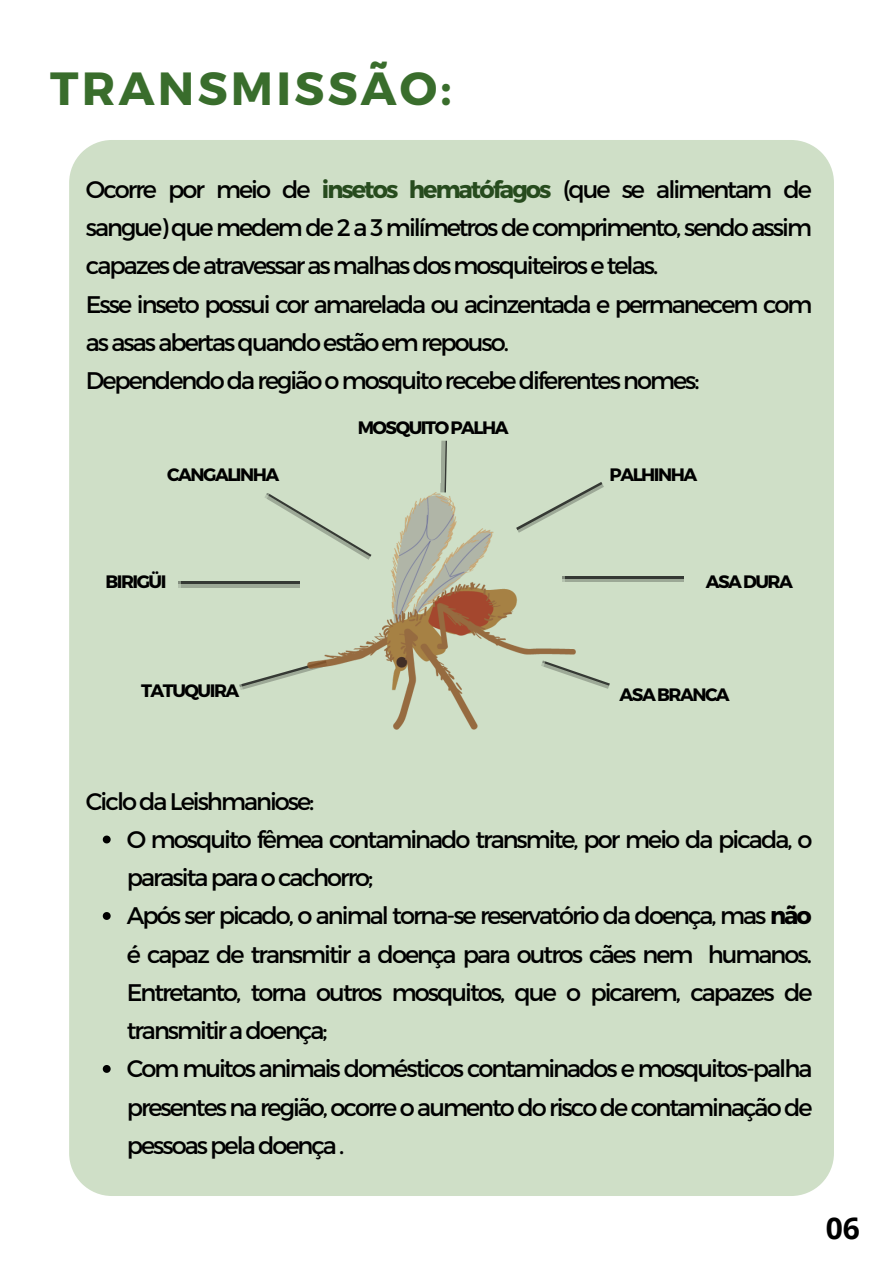
<style>
.page{position:relative;width:893px;height:1264px;background:#fff}
.page>*{position:absolute;margin:0;border:0;box-sizing:border-box;transform-origin:0 0}
.t1{font:700 46.5px "Montserrat";letter-spacing:.07em;color:#396d2c}
.t2{font:700 30px "Open Sans";color:#000}
.t3{font:24px/38.2px "Montserrat";letter-spacing:-.085em;color:#000}
.t4{font:700 18px "Montserrat";letter-spacing:-.085em;color:#000}
.s1{font-weight:700;color:#274b1e}
.s2{font-weight:700}
</style>
<div class="page">
<div style="left:69px;top:140px;width:764px;height:1055px;background:#cfdfc7"></div>
<svg style="left:103px;top:835px;width:8px;height:8px"></svg>
<svg style="left:103px;top:912px;width:8px;height:7px"></svg>
<svg style="left:103px;top:1064px;width:8px;height:8px"></svg>
<img style="left:440px;top:440px;width:7px;height:52px">
<img style="left:178px;top:581px;width:122px;height:6px">
<img style="left:239px;top:660px;width:69px;height:30px">
<img style="left:575px;top:576px;width:108px;height:5px">
<img style="left:516px;top:482px;width:88px;height:50px">
<img style="left:575px;top:660px;width:34px;height:29px">
<img style="left:264px;top:492px;width:44px;height:67px">
<img style="left:308px;top:492px;width:267px;height:237px">
<h1 class="t1" style="left:50px;top:58px;width:403px">TRANSMISSÃO:</h1>
<p class="t3" style="left:86px;top:169px;width:728px">Ocorre por meio de <span class="s1">insetos hematófagos</span> (que se alimentam de sangue) que medem de 2 a 3 milímetros de comprimento, sendo assim capazes de atravessar as malhas dos mosquiteiros e telas.<br>Esse inseto possui cor amarelada ou acinzentada e permanecem com as asas abertas quando estão em repouso.<br>Dependendo da região o mosquito recebe diferentes nomes:</p>
<p class="t4" style="left:358px;top:415px;width:152px">MOSQUITOPALHA</p>
<p class="t4" style="left:167px;top:462px;width:114px">CANGALINHA</p>
<p class="t4" style="left:609px;top:462px;width:89px">PALHINHA</p>
<p class="t4" style="left:105px;top:570px;width:63px">BIRIGÜI</p>
<p class="t4" style="left:705px;top:570px;width:89px">ASADURA</p>
<p class="t4" style="left:141px;top:678px;width:100px">TATUQUIRA</p>
<p class="t4" style="left:619px;top:683px;width:112px">ASABRANCA</p>
<p class="t3" style="left:86px;top:780px;width:230px">Ciclo da Leishmaniose:</p>
<p class="t3" style="left:127px;top:819px;width:687px">O mosquito fêmea contaminado transmite, por meio da picada, o parasita para o cachorro;<br>Após ser picado, o animal torna-se reservatório da doença, mas <span class="s2">não </span>é capaz de transmitir a doença para outros cães nem humanos.<br>Entretanto, torna outros mosquitos, que o picarem, capazes de transmitir a doença;<br>Com muitos animais domésticos contaminados e mosquitos-palha presentes na região, ocorre o aumento do risco de contaminação de pessoas pela doença .</p>
<p class="t2" style="left:825px;top:1206px;width:36px">06</p>
</div>
